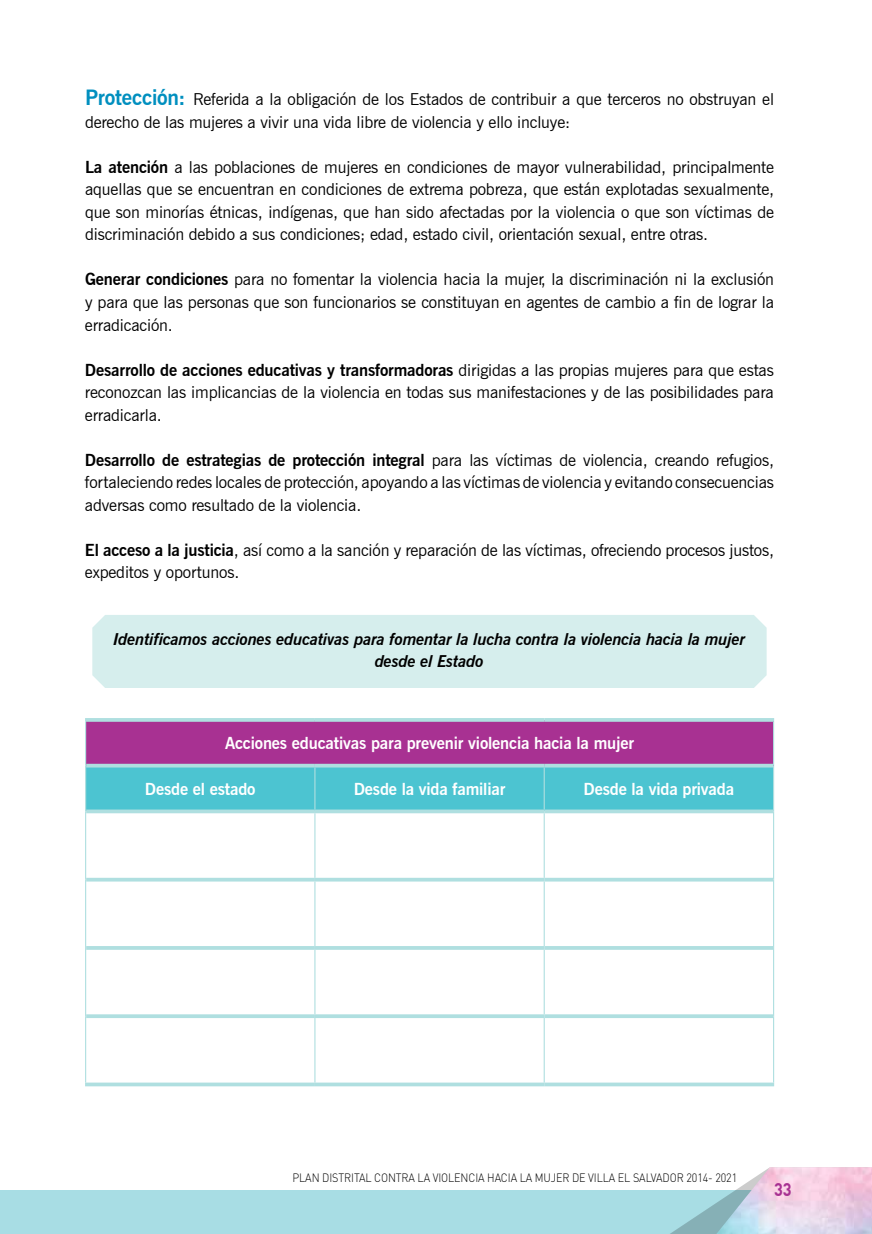
<style>
.page{position:relative;width:872px;height:1234px;background:#fff}
.page>*{position:absolute;margin:0;border:0;box-sizing:border-box;transform-origin:0 0}
.t1{font:700 18px "DIN";color:#a83192;scale:.9 1}
.t2{font:16.5px/22.5px "News Gothic BT";letter-spacing:-.01em;color:#000;text-align:justify}
.t3{font:700 16.5px "News Gothic BT";letter-spacing:-.01em;color:#fff}
.t4{font:italic 700 16.5px/22.5px "News Gothic BT";letter-spacing:-.01em;color:#000;text-align:center}
.t5{font:300 12px "DIN";letter-spacing:-.01em;color:#000;scale:.9 1}
.s1{font-weight:700;font-size:21px;color:#008fbf}
.s2{font-weight:700}
</style>
<div class="page">
<div style="left:92px;top:615px;width:674px;height:72px;background:#d6eeed"></div>
<div style="left:86px;top:719px;width:687px;height:46px;background:#a83192"></div>
<div style="left:86px;top:767px;width:687px;height:42px;background:#4cc4d1"></div>
<svg style="left:86px;top:813px;width:687px;height:269px"></svg>
<hr style="left:314px;top:767px;width:1px;height:42px;background:#afdfe0">
<hr style="left:543px;top:767px;width:2px;height:42px;background:#afdfe0">
<hr style="left:314px;top:813px;width:1px;height:64px;background:#afdfe0">
<hr style="left:543px;top:813px;width:2px;height:64px;background:#afdfe0">
<hr style="left:314px;top:881px;width:1px;height:64px;background:#afdfe0">
<hr style="left:543px;top:881px;width:2px;height:64px;background:#afdfe0">
<hr style="left:314px;top:949px;width:1px;height:65px;background:#afdfe0">
<hr style="left:543px;top:949px;width:2px;height:65px;background:#afdfe0">
<hr style="left:314px;top:1017px;width:1px;height:65px;background:#afdfe0">
<hr style="left:543px;top:1017px;width:2px;height:65px;background:#afdfe0">
<svg style="left:86px;top:877px;width:229px;height:4px"></svg>
<svg style="left:315px;top:877px;width:229px;height:4px"></svg>
<svg style="left:544px;top:877px;width:229px;height:4px"></svg>
<svg style="left:86px;top:945px;width:229px;height:4px"></svg>
<svg style="left:315px;top:945px;width:229px;height:4px"></svg>
<svg style="left:544px;top:945px;width:229px;height:4px"></svg>
<hr style="left:86px;top:1014px;width:229px;height:3px;background:#afdfe0">
<hr style="left:315px;top:1014px;width:229px;height:3px;background:#afdfe0">
<hr style="left:544px;top:1014px;width:229px;height:3px;background:#afdfe0">
<hr style="left:85px;top:811px;width:1px;height:68px;background:#afdfe0">
<hr style="left:773px;top:811px;width:1px;height:68px;background:#afdfe0">
<hr style="left:85px;top:879px;width:1px;height:68px;background:#afdfe0">
<hr style="left:773px;top:879px;width:1px;height:68px;background:#afdfe0">
<hr style="left:85px;top:947px;width:1px;height:68px;background:#afdfe0">
<hr style="left:773px;top:947px;width:1px;height:68px;background:#afdfe0">
<hr style="left:85px;top:1015px;width:1px;height:67px;background:#afdfe0">
<hr style="left:773px;top:1015px;width:1px;height:67px;background:#afdfe0">
<svg style="left:85px;top:1082px;width:230px;height:4px"></svg>
<svg style="left:315px;top:1082px;width:229px;height:4px"></svg>
<svg style="left:544px;top:1082px;width:230px;height:4px"></svg>
<hr style="left:85px;top:765px;width:1px;height:46px;background:#afdfe0">
<hr style="left:773px;top:765px;width:1px;height:46px;background:#afdfe0">
<svg style="left:86px;top:809px;width:229px;height:4px"></svg>
<svg style="left:315px;top:809px;width:229px;height:4px"></svg>
<svg style="left:544px;top:809px;width:229px;height:4px"></svg>
<hr style="left:85px;top:718px;width:230px;height:3px;background:#afdfe0">
<hr style="left:315px;top:718px;width:229px;height:3px;background:#afdfe0">
<hr style="left:544px;top:718px;width:230px;height:3px;background:#afdfe0">
<svg style="left:86px;top:763px;width:229px;height:4px"></svg>
<svg style="left:315px;top:763px;width:229px;height:4px"></svg>
<svg style="left:544px;top:763px;width:229px;height:4px"></svg>
<hr style="left:85px;top:721px;width:1px;height:44px;background:#afdfe0">
<hr style="left:773px;top:721px;width:1px;height:44px;background:#afdfe0">
<div style="left:1px;top:1189px;width:782px;height:44px;background:#a8dde4"></div>
<svg style="left:618px;top:1189px;width:71px;height:44px"></svg>
<img style="left:689px;top:1167px;width:183px;height:66px">
<p class="t2" style="left:85px;top:88px;width:690px"><span class="s1">Protección:</span> Referida a la obligación de los Estados de contribuir a que terceros no obstruyan el derecho de las mujeres a vivir una vida libre de violencia y ello incluye:</p>
<p class="t2" style="left:85px;top:156px;width:690px"><span class="s2">La atención</span> a las poblaciones de mujeres en condiciones de mayor vulnerabilidad, principalmente aquellas que se encuentran en condiciones de extrema pobreza, que están explotadas sexualmente, que son minorías étnicas, indígenas, que han sido afectadas por la violencia o que son víctimas de discriminación debido a sus condiciones; edad, estado civil, orientación sexual, entre otras.</p>
<p class="t2" style="left:85px;top:268px;width:690px"><span class="s2">Generar condiciones</span> para no fomentar la violencia hacia la mujer, la discriminación ni la exclusión y para que las personas que son funcionarios se constituyan en agentes de cambio a fin de lograr la erradicación.</p>
<p class="t2" style="left:85px;top:358px;width:690px"><span class="s2">Desarrollo de acciones educativas y transformadoras</span> dirigidas a las propias mujeres para que estas reconozcan las implicancias de la violencia en todas sus manifestaciones y de las posibilidades para erradicarla.</p>
<p class="t2" style="left:85px;top:448px;width:690px"><span class="s2">Desarrollo de estrategias de protección integral</span> para las víctimas de violencia, creando refugios, fortaleciendo redes locales de protección, apoyando a las víctimas de violencia y evitando consecuencias adversas como resultado de la violencia.</p>
<p class="t2" style="left:85px;top:538px;width:690px"><span class="s2">El acceso a la justicia</span>, así como a la sanción y reparación de las víctimas, ofreciendo procesos justos, expeditos y oportunos.</p>
<p class="t4" style="left:114px;top:627px;width:633px">Identificamos acciones educativas para fomentar la lucha contra la violencia hacia la mujer desde el Estado</p>
<p class="t3" style="left:225px;top:733px;width:410px">Acciones educativas para prevenir violencia hacia la mujer</p>
<p class="t3" style="left:145px;top:778px;width:112px">Desde el estado</p>
<p class="t3" style="left:354px;top:778px;width:153px">Desde la vida familiar</p>
<p class="t3" style="left:583px;top:778px;width:152px">Desde la vida privada</p>
<p class="t5" style="left:292px;top:1170px;width:495px">PLAN DISTRITAL CONTRA LA VIOLENCIA HACIA LA MUJER DE VILLA EL SALVADOR 2014- 2021</p>
<p class="t1" style="left:774px;top:1177px;width:21px">33</p>
</div>
